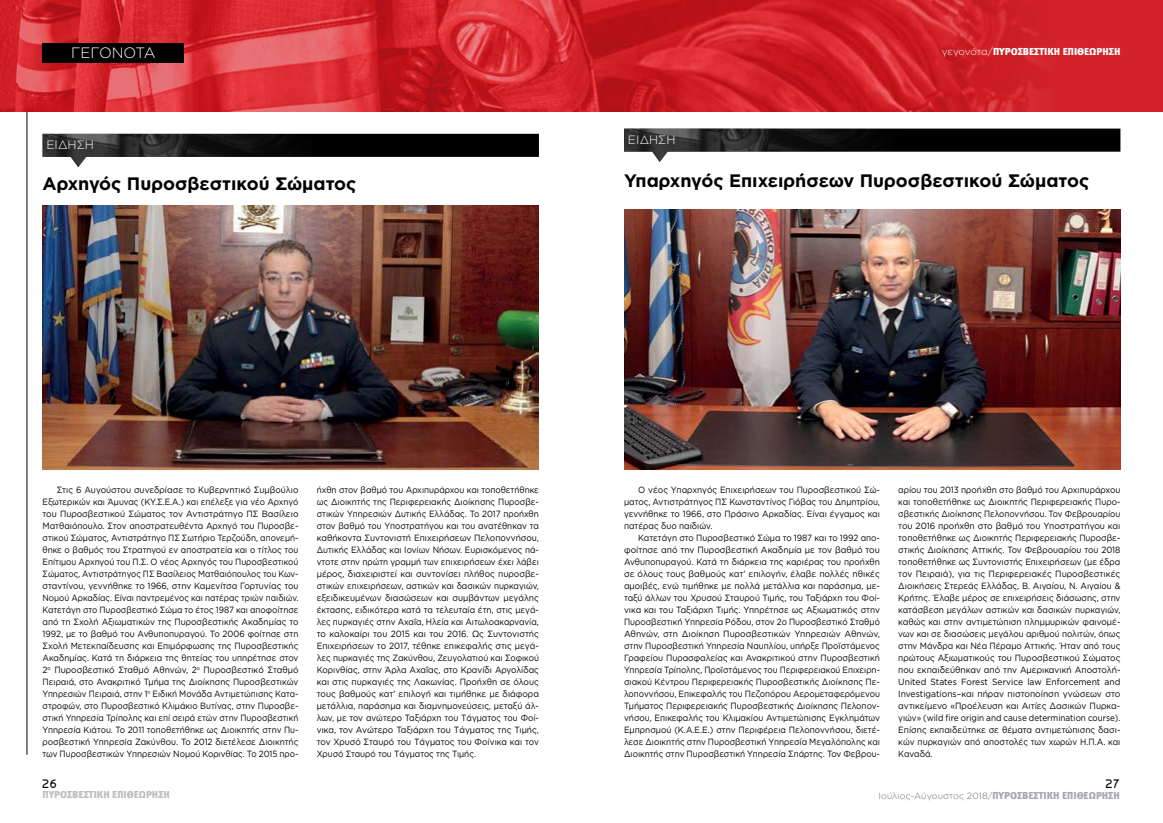
<style>
.page{position:relative;width:1163px;height:823px;background:#fff}
.page>*{position:absolute;margin:0;border:0;box-sizing:border-box;transform-origin:0 0}
.t1{font:700 18px "Gotham Greek";color:#000}
.t2{font:300 15px "Gotham Greek";color:#fff}
.t3{font:300 12px "Gotham Greek";color:#fff}
.t4{font:10px "Meta Black Greek Caps";color:#fff}
.t5{font:10px "Meta Black Greek Caps";color:#bcbec0}
.t6{font:10px "Star Avenue";color:#000}
.t7{font:9px/12px "Gotham Greek";color:#000;text-align:justify;scale:.92 1}
.t8{font:9px/12px "Gotham Greek";color:#000;text-align:justify;scale:.94 1}
.t9{font:9px/12px "Gotham Greek";color:#000;text-align:justify;scale:.91 1}
.t10{font:9px/12px "Gotham Greek";color:#000;text-align:justify;scale:.93 1}
.t11{font:300 9px "Gotham Greek";color:#6d6e71}
.s1{font-family:"Gotham Greek";font-weight:300}
.s2{font-family:"Meta Black Greek Caps";font-weight:400;font-size:10px;color:#a7a9ac}
</style>
<div class="page">
<hr style="left:27px;top:32px;width:1px;height:722px;background:#000">
<div style="left:0;top:0;width:1162px;height:111px;background:#d2232a"></div>
<img style="left:0;top:0;width:1033px;height:111px">
<div style="left:43px;top:43px;width:141px;height:20px;background:#000"></div>
<div style="left:352px;top:134px;width:187px;height:23px;background:#000"></div>
<img style="left:43px;top:134px;width:309px;height:33px">
<img style="left:42px;top:206px;width:496px;height:263px">
<svg style="left:933px;top:128px;width:187px;height:24px;background:#090909"></svg>
<img style="left:624px;top:128px;width:309px;height:34px">
<img style="left:624px;top:209px;width:496px;height:260px">
<h2 class="t2" style="left:71px;top:45px;width:86px">ΓΕΓΟΝΟΤΑ</h2>
<p class="t4" style="left:941px;top:45px;width:180px"><span class="s1">γεγονότα/</span>ΠΥΡΟΣΒΕΣΤΙΚΗ ΕΠΙΘΕΩΡΗΣΗ</p>
<h2 class="t2" style="left:61px;top:44px;width:105px">ΠΑΡΟΥΣΙΑΣΗ</h2>
<h3 class="t3" style="left:628px;top:133px;width:49px">ΕΙΔΗΣΗ</h3>
<h3 class="t3" style="left:46px;top:138px;width:49px">ΕΙΔΗΣΗ</h3>
<h1 class="t1" style="left:43px;top:173px;width:315px">Αρχηγός Πυροσβεστικού Σώματος</h1>
<h1 class="t1" style="left:624px;top:170px;width:466px">Υπαρχηγός Επιχειρήσεων Πυροσβεστικού Σώματος</h1>
<p class="t8" style="left:43px;top:483px;width:274px;text-indent:14px">Στις 6 Αυγούστου συνεδρίασε το Κυβερνητικό Συμβούλιο Εξωτερικών και Άμυνας (ΚΥ.Σ.Ε.Α.) και επέλεξε για νέο Αρχηγό του Πυροσβεστικού Σώματος τον Αντιστράτηγο ΠΣ Βασίλειο Ματθαιόπουλο. Στον αποστρατευθέντα Αρχηγό του Πυροσβε&shy;στικού Σώματος, Αντιστράτηγο ΠΣ Σωτήριο Τερζούδη, απονεμή&shy;θηκε ο βαθμός του Στρατηγού εν αποστρατεία και ο τίτλος του Επίτιμου Αρχηγού του Π.Σ. Ο νέος Αρχηγός του Πυροσβεστικού Σώματος, Αντιστράτηγος ΠΣ Βασίλειος Ματθαιόπουλος του Κων&shy;σταντίνου, γεννήθηκε το 1966, στην Καμενίτσα Γορτυνίας του Νομού Αρκαδίας. Είναι παντρεμένος και πατέρας τριών παιδιών.<br>Κατετάγη στο Πυροσβεστικό Σώμα το έτος 1987 και αποφοίτησε από τη Σχολή Αξιωματικών της Πυροσβεστικής Ακαδημίας το 1992, με το βαθμό του Ανθυποπυραγού. Το 2006 φοίτησε στη Σχολή Μετεκπαίδευσης και Επιμόρφωσης της Πυροσβεστικής Ακαδημίας. Κατά τη διάρκεια της θητείας του υπηρέτησε στον 2<sup>ο</sup> Πυροσβεστικό Σταθμό Αθηνών, 2<sup>ο</sup> Πυροσβεστικό Σταθμό Πειραιά, στο Ανακριτικό Τμήμα της Διοίκησης Πυροσβεστικών Υπηρεσιών Πειραιά, στην 1<sup>η</sup> Ειδική Μονάδα Αντιμετώπισης Κατα&shy;στροφών, στο Πυροσβεστικό Κλιμάκιο Βυτίνας, στην Πυροσβε&shy;στική Υπηρεσία Τρίπολης και επί σειρά ετών στην Πυροσβεστική Υπηρεσία Κιάτου. Το 2011 τοποθετήθηκε ως Διοικητής στην Πυ&shy;ροσβεστική Υπηρεσία Ζακύνθου. Το 2012 διετέλεσε Διοικητής των Πυροσβεστικών Υπηρεσιών Νομού Κορινθίας. Το 2015 προ-</p>
<p class="t9" style="left:317px;top:483px;width:245px">ήχθη στον βαθμό του Αρχιπυράρχου και τοποθετήθηκε ως Διοικητής της Περιφερειακής Διοίκησης Πυροσβε&shy;στικών Υπηρεσιών Δυτικής Ελλάδας. Το 2017 προήχθη στον βαθμό του Υποστρατήγου και του ανατέθηκαν τα καθήκοντα Συντονιστή Επιχειρήσεων Πελοποννήσου, Δυτικής Ελλάδας και Ιονίων Νήσων. Ευρισκόμενος πά&shy;ντοτε στην πρώτη γραμμή των επιχειρήσεων έχει λάβει μέρος, διαχειριστεί και συντονίσει πλήθος πυροσβε&shy;στικών επιχειρήσεων, αστικών και δασικών πυρκαγιών, εξειδικευμένων διασώσεων και συμβάντων μεγάλης έκτασης, ειδικότερα κατά τα τελευταία έτη, στις μεγά&shy;λες πυρκαγιές στην Αχαΐα, Ηλεία και Αιτωλοακαρνανία, το καλοκαίρι του 2015 και του 2016. Ως Συντονιστής Επιχειρήσεων το 2017, τέθηκε επικεφαλής στις μεγά&shy;λες πυρκαγιές της Ζακύνθου, Ζευγολατιού και Σοφικού Κορινθίας, στην Άρλα Αχαΐας, στο Κρανίδι Αργολίδας και στις πυρκαγιές της Λακωνίας. Προήχθη σε όλους τους βαθμούς κατ’ επιλογή και τιμήθηκε με διάφορα μετάλλια, παράσημα και διαμνημονεύσεις, μεταξύ άλ&shy;λων, με τον ανώτερο Ταξιάρχη του Τάγματος του Φοί&shy;νικα, τον Ανώτερο Ταξιάρχη του Τάγματος της Τιμής, τον Χρυσό Σταυρό του Τάγματος του Φοίνικα και τον Χρυσό Σταυρό του Τάγματος της Τιμής.</p>
<p class="t10" style="left:624px;top:483px;width:277px;text-indent:14px">Ο νέος Υπαρχηγός Επιχειρήσεων του Πυροσβεστικού Σώ&shy;ματος, Αντιστράτηγος ΠΣ Κωνσταντίνος Γιόβας του Δημητρίου, γεννήθηκε το 1966, στο Πράσινο Αρκαδίας. Είναι έγγαμος και πατέρας δυο παιδιών.</p>
<p class="t7" style="left:624px;top:531px;width:280px;text-indent:14px">Κατετάγη στο Πυροσβεστικό Σώμα το 1987 και το 1992 απο&shy;φοίτησε από την Πυροσβεστική Ακαδημία με τον βαθμό του Ανθυποπυραγού. Κατά τη διάρκεια της καριέρας του προήχθη σε όλους τους βαθμούς κατ’ επιλογήν, έλαβε πολλές ηθικές αμοιβές, ενώ τιμήθηκε με πολλά μετάλλια και παράσημα, με&shy;ταξύ άλλων του Χρυσού Σταυρού Τιμής, του Ταξιάρχη του Φοί&shy;νικα και του Ταξιάρχη Τιμής. Υπηρέτησε ως Αξιωματικός στην Πυροσβεστική Υπηρεσία Ρόδου, στον 2ο Πυροσβεστικό Σταθμό Αθηνών, στη Διοίκηση Πυροσβεστικών Υπηρεσιών Αθηνών, στην Πυροσβεστική Υπηρεσία Ναυπλίου, υπήρξε Προϊστάμενος Γραφείου Πυρασφαλείας και Ανακριτικού στην Πυροσβεστική Υπηρεσία Τρίπολης, Προϊστάμενος του Περιφερειακού Επιχειρη&shy;σιακού Κέντρου Περιφερειακής Πυροσβεστικής Διοίκησης Πε&shy;λοποννήσου, Επικεφαλής του Πεζοπόρου Αερομεταφερόμενου Τμήματος Περιφερειακής Πυροσβεστικής Διοίκησης Πελοπον&shy;νήσου, Επικεφαλής του Κλιμακίου Αντιμετώπισης Εγκλημάτων Εμπρησμού (Κ.Α.Ε.Ε.) στην Περιφέρεια Πελοποννήσου, διετέ&shy;λεσε Διοικητής στην Πυροσβεστική Υπηρεσία Μεγαλόπολης και Διοικητής στην Πυροσβεστική Υπηρεσία Σπάρτης. Τον Φεβρου-</p>
<p class="t7" style="left:898px;top:483px;width:243px">αρίου του 2013 προήχθη στο βαθμό του Αρχιπυράρχου και τοποθετήθηκε ως Διοικητής Περιφερειακής Πυρο&shy;σβεστικής Διοίκησης Πελοποννήσου. Τον Φεβρουαρίου του 2016 προήχθη στο βαθμό του Υποστρατήγου και τοποθετήθηκε ως Διοικητής Περιφερειακής Πυροσβε&shy;στικής Διοίκησης Αττικής. Τον Φεβρουαρίου του 2018 τοποθετήθηκε ως Συντονιστής Επιχειρήσεων (με έδρα τον Πειραιά), για τις Περιφερειακές Πυροσβεστικές Διοικήσεις Στερεάς Ελλάδας, Β. Αιγαίου, Ν. Αιγαίου &amp; Κρήτης. Έλαβε μέρος σε επιχειρήσεις διάσωσης, στην κατάσβεση μεγάλων αστικών και δασικών πυρκαγιών, καθώς και στην αντιμετώπιση πλημμυρικών φαινομέ&shy;νων και σε διασώσεις μεγάλου αριθμού πολιτών, όπως στην Μάνδρα και Νέα Πέραμο Αττικής. Ήταν από τους πρώτους Αξιωματικούς του Πυροσβεστικού Σώματος που εκπαιδεύθηκαν από την Αμερικανική Αποστολή-United States Forest Service law Enforcement and Investigations–και πήραν πιστοποίηση γνώσεων στο αντικείμενο «Προέλευση και Αιτίες Δασικών Πυρκα&shy;γιών» (wild fire origin and cause determination course).<br>Επίσης εκπαιδεύτηκε σε θέματα αντιμετώπισης δασι&shy;κών πυρκαγιών από αποστολές των χωρών Η.Π.Α. και Καναδά.</p>
<p class="t6" style="left:43px;top:777px;width:15px">26</p>
<p class="t6" style="left:1105px;top:777px;width:16px">27</p>
<p class="t5" style="left:43px;top:788px;width:129px">ΠΥΡΟΣΒΕΣΤΙΚΗ ΕΠΙΘΕΩΡΗΣΗ</p>
<p class="t11" style="left:878px;top:790px;width:243px">Ιούλιος-Αύγουστος 2018/<span class="s2">ΠΥΡΟΣΒΕΣΤΙΚΗ ΕΠΙΘΕΩΡΗΣΗ</span></p>
</div>
